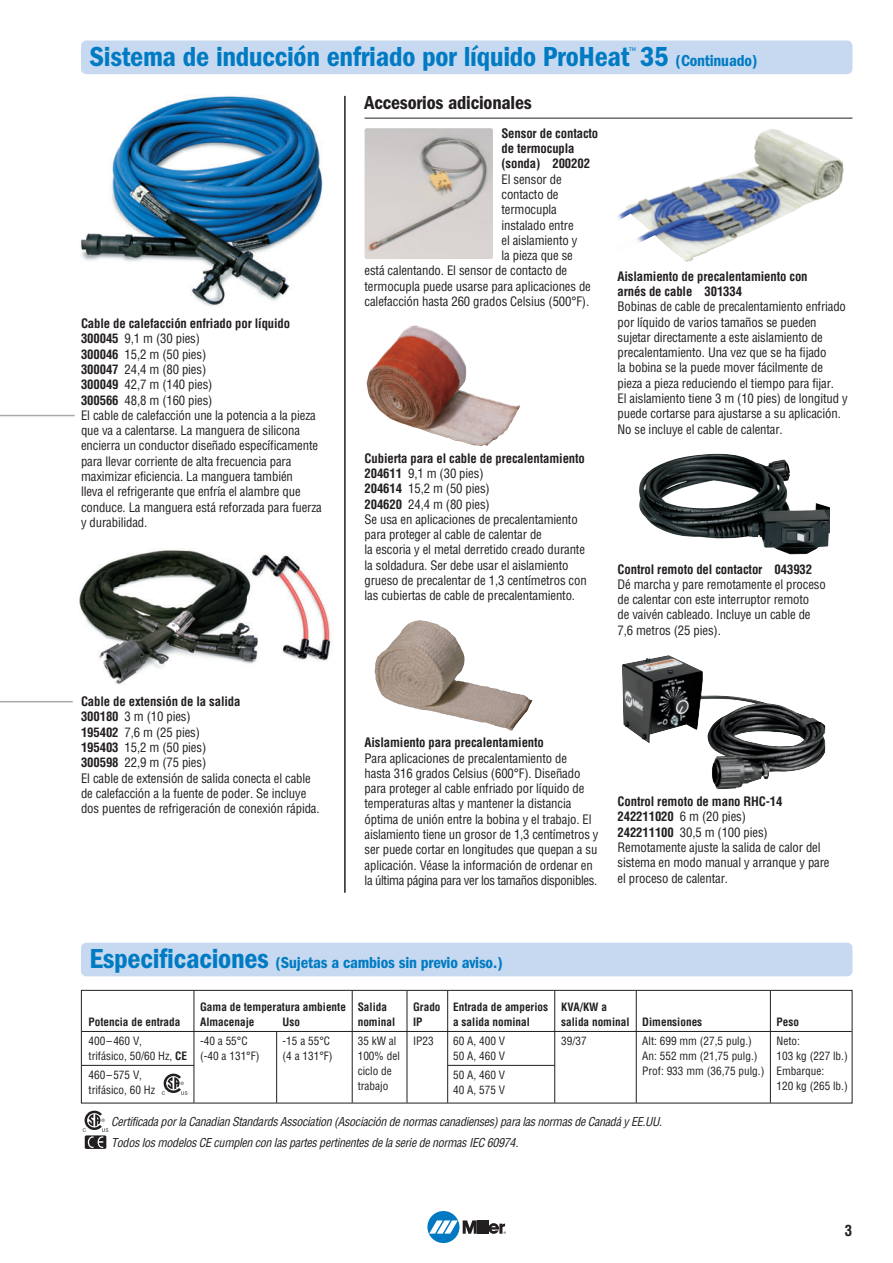
<style>
.page{position:relative;width:893px;height:1263px;background:#fff}
.page>*{position:absolute;margin:0;border:0;box-sizing:border-box;transform-origin:0 0}
.t1{font:28.5px "ITC Franklin Gothic Std Dm Cd";letter-spacing:-.01em;color:#007bc3}
.t2{font:19.5px "ITC Franklin Gothic Std Dm Cd";letter-spacing:-.01em;color:#231f20}
.t3{font:16.5px "ITC Franklin Gothic Std Dm Cd";letter-spacing:-.01em;color:#007bc3}
.t4{font:700 condensed 15px "Helvetica";color:#231f20}
.t5{font:condensed 12.75px/15.3px "Helvetica";letter-spacing:-.01em;color:#231f20}
.t6{font:700 condensed 12.75px/15.3px "Helvetica";letter-spacing:-.01em;color:#231f20}
.t7{font:italic condensed 12px/21px "Helvetica";letter-spacing:-.025em;color:#231f20}
.t8{font:condensed 11.25px/15px "Helvetica";color:#231f20}
.t9{font:700 condensed 11.25px/15px "Helvetica";color:#231f20}
.t10{font:condensed 9px "Helvetica";color:#007bc3}
.s1{font-size:28.5px}
.s2{font-weight:700}
</style>
<div class="page">
<hr style="left:0;top:415px;width:75px;height:1px;background:#a8a9ad">
<hr style="left:0;top:701px;width:73px;height:1px;background:#a8a9ad">
<div style="left:427px;top:1211px;width:32px;height:32px;background:#0079c2;border-radius:50%"></div>
<hr style="left:481px;top:1220px;width:3px;height:14px;background:#231f20">
<hr style="left:485px;top:1220px;width:3px;height:14px;background:#231f20">
<svg style="left:429px;top:1220px;width:51px;height:14px"></svg>
<svg style="left:488px;top:1223px;width:18px;height:11px"></svg>
<div style="left:81px;top:40px;width:771px;height:34px;background:#c6d9f0;border-radius:5px"></div>
<hr style="left:344px;top:96px;width:2px;height:797px;background:#231f20">
<img style="left:374px;top:620px;width:158px;height:111px">
<img style="left:622px;top:655px;width:203px;height:134px">
<img style="left:639px;top:453px;width:190px;height:101px">
<img style="left:367px;top:325px;width:153px;height:121px">
<img style="left:719px;top:129px;width:125px;height:117px">
<img style="left:365px;top:128px;width:128px;height:131px;border-radius:2px">
<hr style="left:365px;top:118px;width:487px;height:1px;background:#231f20">
<img style="left:80px;top:95px;width:243px;height:212px">
<img style="left:79px;top:550px;width:254px;height:135px">
<div style="left:81px;top:943px;width:771px;height:33px;background:#c6d9f0;border-radius:5px"></div>
<div style="left:81px;top:990px;width:771px;height:113px;border:1px solid #231f20"></div>
<hr style="left:447px;top:991px;width:1px;height:112px;background:#231f20">
<hr style="left:276px;top:1031px;width:1px;height:72px;background:#231f20">
<hr style="left:194px;top:991px;width:1px;height:112px;background:#231f20">
<hr style="left:352px;top:991px;width:1px;height:112px;background:#231f20">
<hr style="left:407px;top:991px;width:1px;height:112px;background:#231f20">
<hr style="left:770px;top:991px;width:1px;height:112px;background:#231f20">
<hr style="left:82px;top:1031px;width:770px;height:1px;background:#231f20">
<hr style="left:82px;top:1065px;width:112px;height:1px;background:#231f20">
<hr style="left:448px;top:1065px;width:107px;height:1px;background:#231f20">
<hr style="left:554px;top:991px;width:1px;height:112px;background:#231f20">
<hr style="left:636px;top:991px;width:1px;height:112px;background:#231f20">
<svg style="left:83px;top:1111px;width:25px;height:38px"></svg>
<svg style="left:162px;top:1074px;width:25px;height:21px"></svg>
<h1 class="t1" style="left:90px;top:47px;width:541px">Sistema de inducción enfriado por líquido ProHeat</h1>
<p class="t10" style="left:629px;top:47px;width:8px">™</p>
<p class="t3" style="left:640px;top:55px;width:119px"><span class="s1">35</span> (Continuado)</p>
<p class="t5" style="left:81px;top:317px;width:242px"><span class="s2">Cable de calefacción enfriado por líquido 300045</span> 9,1 m (30 pies)<br><span class="s2">300046</span> 15,2 m (50 pies)<br><span class="s2">300047</span> 24,4 m (80 pies)<br><span class="s2">300049</span> 42,7 m (140 pies)<br><span class="s2">300566</span> 48,8 m (160 pies)<br>El cable de calefacción une la potencia a la pieza que va a calentarse. La manguera de silicona encierra un conductor diseñado específicamente para llevar corriente de alta frecuencia para maximizar eficiencia. La manguera también<br>lleva el refrigerante que enfría el alambre que conduce. La manguera está reforzada para fuerza y durabilidad.</p>
<p class="t5" style="left:81px;top:695px;width:240px"><span class="s2">Cable de extensión de la salida<br>300180</span> 3 m (10 pies)<br><span class="s2">195402</span> 7,6 m (25 pies)<br><span class="s2">195403</span> 15,2 m (50 pies)<br><span class="s2">300598</span> 22,9 m (75 pies)<br>El cable de extensión de salida conecta el cable de calefacción a la fuente de poder. Se incluye dos puentes de refrigeración de conexión rápida.</p>
<h2 class="t2" style="left:365px;top:96px;width:169px">Accesorios adicionales</h2>
<p class="t6" style="left:501px;top:127px;width:98px">Sensor de contacto de termocupla (sonda) 200202</p>
<p class="t5" style="left:501px;top:172px;width:62px">El sensor de</p>
<p class="t5" style="left:501px;top:188px;width:59px">contacto de</p>
<p class="t5" style="left:501px;top:203px;width:57px">termocupla</p>
<p class="t5" style="left:501px;top:218px;width:74px">instalado entre</p>
<p class="t5" style="left:501px;top:234px;width:77px">el aislamiento y</p>
<p class="t5" style="left:501px;top:249px;width:73px">la pieza que se</p>
<p class="t5" style="left:365px;top:264px;width:204px">está calentando. El sensor de contacto de</p>
<p class="t5" style="left:365px;top:280px;width:228px">termocupla puede usarse para aplicaciones de</p>
<p class="t5" style="left:365px;top:295px;width:226px">calefacción hasta 260 grados Celsius (500°F).</p>
<p class="t5" style="left:365px;top:451px;width:224px"><span class="s2">Cubierta para el cable de precalentamiento 204611</span> 9,1 m (30 pies)<br><span class="s2">204614</span> 15,2 m (50 pies)<br><span class="s2">204620</span> 24,4 m (80 pies)<br>Se usa en aplicaciones de precalentamiento para proteger al cable de calentar de<br>la escoria y el metal derretido creado durante la soldadura. Ser debe usar el aislamiento grueso de precalentar de 1,3 centímetros con las cubiertas de cable de precalentamiento.</p>
<p class="t6" style="left:617px;top:269px;width:192px">Aislamiento de precalentamiento con arnés de cable 301334</p>
<p class="t5" style="left:617px;top:300px;width:232px">Bobinas de cable de precalentamiento enfriado por líquido de varios tamaños se pueden sujetar directamente a este aislamiento de precalentamiento. Una vez que se ha fijado<br>la bobina se la puede mover fácilmente de pieza a pieza reduciendo el tiempo para fijar.<br>El aislamiento tiene 3 m (10 pies) de longitud y puede cortarse para ajustarse a su aplicación.<br>No se incluye el cable de calentar.</p>
<p class="t6" style="left:617px;top:562px;width:196px">Control remoto del contactor 043932</p>
<p class="t5" style="left:617px;top:578px;width:210px">Dé marcha y pare remotamente el proceso de calentar con este interruptor remoto<br>de vaivén cableado. Incluye un cable de 7,6 metros (25 pies).</p>
<p class="t6" style="left:365px;top:736px;width:181px">Aislamiento para precalentamiento</p>
<p class="t5" style="left:365px;top:751px;width:235px">Para aplicaciones de precalentamiento de<br>hasta 316 grados Celsius (600°F). Diseñado para proteger al cable enfriado por líquido de temperaturas altas y mantener la distancia óptima de unión entre la bobina y el trabajo. El aislamiento tiene un grosor de 1,3 centímetros y ser puede cortar en longitudes que quepan a su aplicación. Véase la información de ordenar en la última página para ver los tamaños disponibles.</p>
<p class="t5" style="left:617px;top:795px;width:214px"><span class="s2">Control remoto de mano RHC-14<br>242211020</span> 6 m (20 pies)<br><span class="s2">242211100</span> 30,5 m (100 pies)<br>Remotamente ajuste la salida de calor del sistema en modo manual y arranque y pare el proceso de calentar.</p>
<p class="t3" style="left:90px;top:957px;width:415px"><span class="s1">Especificaciones</span> (Sujetas a cambios sin previo aviso.)</p>
<p class="t9" style="left:413px;top:1000px;width:29px">Grado<br>IP</p>
<p class="t8" style="left:413px;top:1034px;width:22px">IP23</p>
<p class="t9" style="left:200px;top:1000px;width:147px">Gama de temperatura ambiente<br>Almacenaje</p>
<p class="t9" style="left:358px;top:1000px;width:39px">Salida nominal</p>
<p class="t8" style="left:358px;top:1034px;width:44px">35 kW al<br>100% del ciclo de trabajo</p>
<p class="t9" style="left:561px;top:1000px;width:70px">KVA/KW a salida nominal</p>
<p class="t8" style="left:561px;top:1034px;width:27px">39/37</p>
<p class="t9" style="left:453px;top:1000px;width:96px">Entrada de amperios a salida nominal</p>
<p class="t8" style="left:453px;top:1034px;width:53px">60 A, 400 V<br>50 A, 460 V</p>
<p class="t8" style="left:453px;top:1068px;width:53px">50 A, 460 V<br>40 A, 575 V</p>
<p class="t9" style="left:642px;top:1015px;width:61px">Dimensiones</p>
<p class="t8" style="left:642px;top:1034px;width:124px">Alt: 699 mm (27,5 pulg.)<br>An: 552 mm (21,75 pulg.)<br>Prof: 933 mm (36,75 pulg.)</p>
<p class="t7" style="left:111px;top:1111px;width:553px">Certificada por la Canadian Standards Association (Asociación de normas canadienses) para las normas de Canadá y EE.UU.<br>Todos los modelos CE cumplen con las partes pertinentes de la serie de normas IEC 60974.</p>
<p class="t9" style="left:283px;top:1015px;width:19px">Uso</p>
<p class="t9" style="left:89px;top:1015px;width:93px">Potencia de entrada</p>
<p class="t8" style="left:89px;top:1034px;width:100px">400–460 V,<br>trifásico, 50/60 Hz, <span class="s2">CE</span></p>
<p class="t8" style="left:89px;top:1068px;width:68px">460–575 V, trifásico, 60 Hz</p>
<p class="t8" style="left:200px;top:1034px;width:49px">-40 a 55°C</p>
<p class="t8" style="left:283px;top:1034px;width:49px">-15 a 55°C</p>
<p class="t8" style="left:200px;top:1049px;width:61px">(-40 a 131°F)</p>
<p class="t8" style="left:283px;top:1049px;width:52px">(4 a 131°F)</p>
<p class="t9" style="left:777px;top:1015px;width:24px">Peso</p>
<p class="t8" style="left:777px;top:1034px;width:73px">Neto:<br>103 kg (227 lb.)<br>Embarque:<br>120 kg (265 lb.)</p>
<p class="t4" style="left:845px;top:1225px;width:9px">3</p>
</div>
